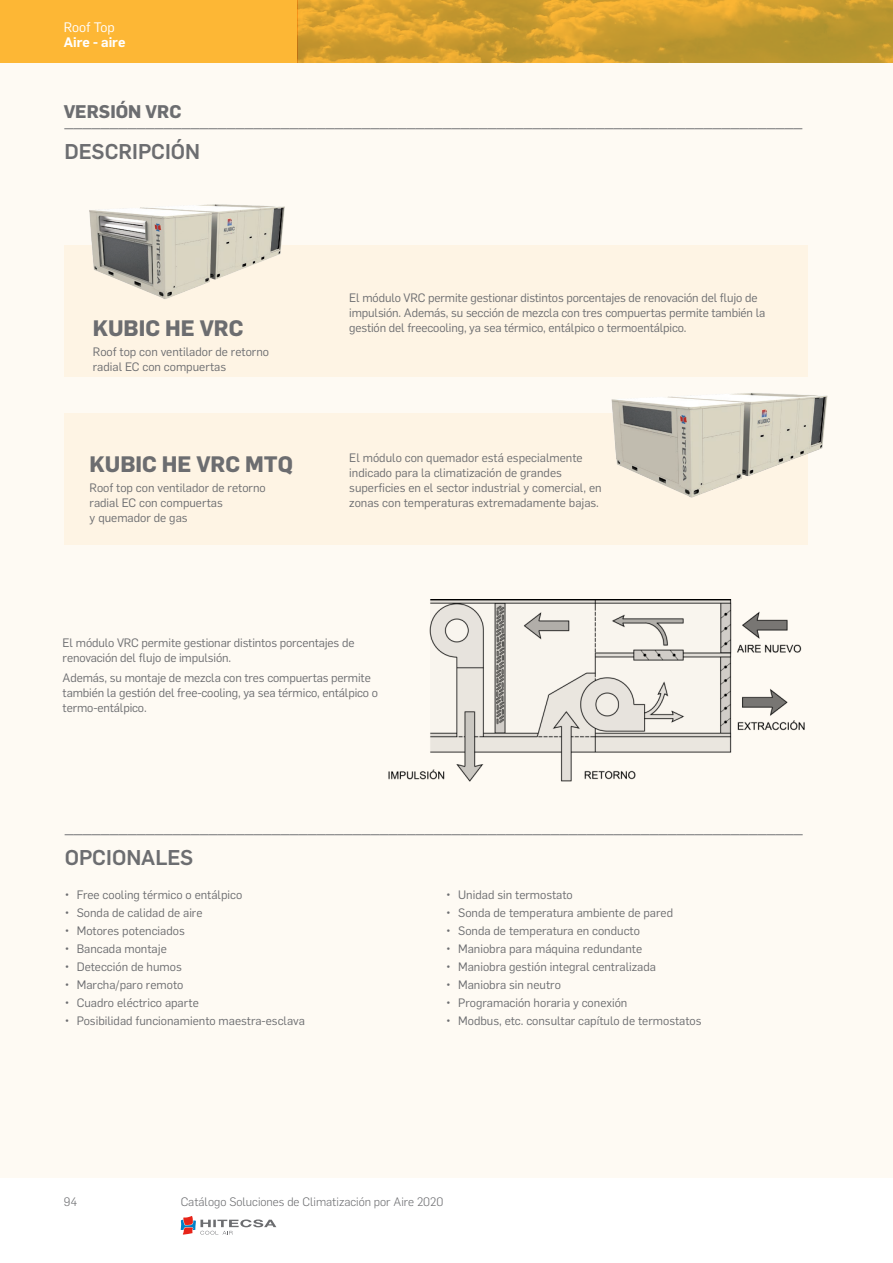
<style>
.page{position:relative;width:893px;height:1263px;background:#fff}
.page>*{position:absolute;margin:0;border:0;box-sizing:border-box;transform-origin:0 0}
.t1{font:700 22.05px "Flama";color:#6c6d70}
.t2{font:500 21px "Flama";color:#6c6d70}
.t3{font:18px "Flama";color:#6c6d70}
.t4{font:700 18px "Flama";color:#6c6d70}
.t5{font:600 13.5px "Flama";color:#fff}
.t6{font:13.5px "Flama";color:#fff}
.t7{font:12px/15px "Flama";color:#6c6d70}
.t8{font:300 12px "Flama";color:#6c6d70}
</style>
<div class="page">
<div style="left:0;top:0;width:298px;height:64px;background:#fdb735"></div>
<svg style="left:298px;top:0;width:595px;height:64px;background:#cf9f33"></svg>
<svg style="left:181px;top:1216px;width:95px;height:19px"></svg>
<div style="left:0;top:64px;width:893px;height:1114px;background:#fefaf3"></div>
<div style="left:64px;top:413px;width:743px;height:132px;background:#fef4e4"></div>
<div style="left:64px;top:245px;width:743px;height:132px;background:#fef4e4"></div>
<img style="left:89px;top:204px;width:196px;height:95px">
<img style="left:611px;top:366px;width:217px;height:148px">
<img style="left:388px;top:599px;width:417px;height:183px">
<p class="t6" style="left:64px;top:18px;width:52px">Roof Top</p>
<p class="t5" style="left:64px;top:32px;width:63px">Aire - aire</p>
<h3 class="t4" style="left:64px;top:99px;width:119px">VERSIÓN VRC</h3>
<h3 class="t3" style="left:64px;top:108px;width:739px">__________________________________________________________________________________</h3>
<h2 class="t2" style="left:64px;top:136px;width:137px">DESCRIPCIÓN</h2>
<p class="t7" style="left:349px;top:289px;width:418px">El módulo VRC permite gestionar distintos porcentajes de renovación del flujo de impulsión. Además, su sección de mezcla con tres compuertas permite también la</p>
<h1 class="t1" style="left:93px;top:312px;width:152px">KUBIC HE VRC</h1>
<p class="t7" style="left:349px;top:319px;width:339px">gestión del freecooling, ya sea térmico, entálpico o termoentálpico.</p>
<p class="t7" style="left:93px;top:343px;width:178px">Roof top con ventilador de retorno radial EC con compuertas</p>
<h1 class="t1" style="left:90px;top:448px;width:205px">KUBIC HE VRC MTQ</h1>
<p class="t7" style="left:90px;top:479px;width:178px">Roof top con ventilador de retorno radial EC con compuertas<br>y quemador de gas</p>
<p class="t7" style="left:349px;top:450px;width:254px">El módulo con quemador está especialmente indicado para la climatización de grandes superficies en el sector industrial y comercial, en zonas con temperaturas extremadamente bajas.</p>
<p class="t7" style="left:63px;top:635px;width:293px">El módulo VRC permite gestionar distintos porcentajes de renovación del flujo de impulsión.</p>
<p class="t7" style="left:63px;top:669px;width:317px">Además, su montaje de mezcla con tres compuertas permite también la gestión del free-cooling, ya sea térmico, entálpico o termo-entálpico.</p>
<h3 class="t3" style="left:65px;top:814px;width:740px">__________________________________________________________________________________</h3>
<h2 class="t2" style="left:65px;top:842px;width:130px">OPCIONALES</h2>
<p class="t7" style="left:446px;top:887px;width:128px">• Unidad sin termostato</p>
<p class="t7" style="left:446px;top:905px;width:228px">• Sonda de temperatura ambiente de pared</p>
<p class="t7" style="left:446px;top:923px;width:195px">• Sonda de temperatura en conducto</p>
<p class="t7" style="left:446px;top:941px;width:197px">• Maniobra para máquina redundante</p>
<p class="t7" style="left:446px;top:959px;width:211px">• Maniobra gestión integral centralizada</p>
<p class="t7" style="left:446px;top:977px;width:116px">• Maniobra sin neutro</p>
<p class="t7" style="left:446px;top:995px;width:183px">• Programación horaria y conexión</p>
<p class="t7" style="left:446px;top:1013px;width:257px">• Modbus, etc. consultar capítulo de termostatos</p>
<p class="t7" style="left:65px;top:887px;width:179px">• Free cooling térmico o entálpico</p>
<p class="t7" style="left:65px;top:905px;width:139px">• Sonda de calidad de aire</p>
<p class="t7" style="left:65px;top:923px;width:122px">• Motores potenciados</p>
<p class="t7" style="left:65px;top:941px;width:104px">• Bancada montaje</p>
<p class="t7" style="left:65px;top:959px;width:119px">• Detección de humos</p>
<p class="t7" style="left:65px;top:977px;width:120px">• Marcha/paro remoto</p>
<p class="t7" style="left:65px;top:995px;width:136px">• Cuadro eléctrico aparte</p>
<p class="t7" style="left:65px;top:1013px;width:242px">• Posibilidad funcionamiento maestra-esclava</p>
<p class="t8" style="left:64px;top:1194px;width:15px">94</p>
<p class="t8" style="left:181px;top:1194px;width:264px">Catálogo Soluciones de Climatización por Aire 2020</p>
</div>
